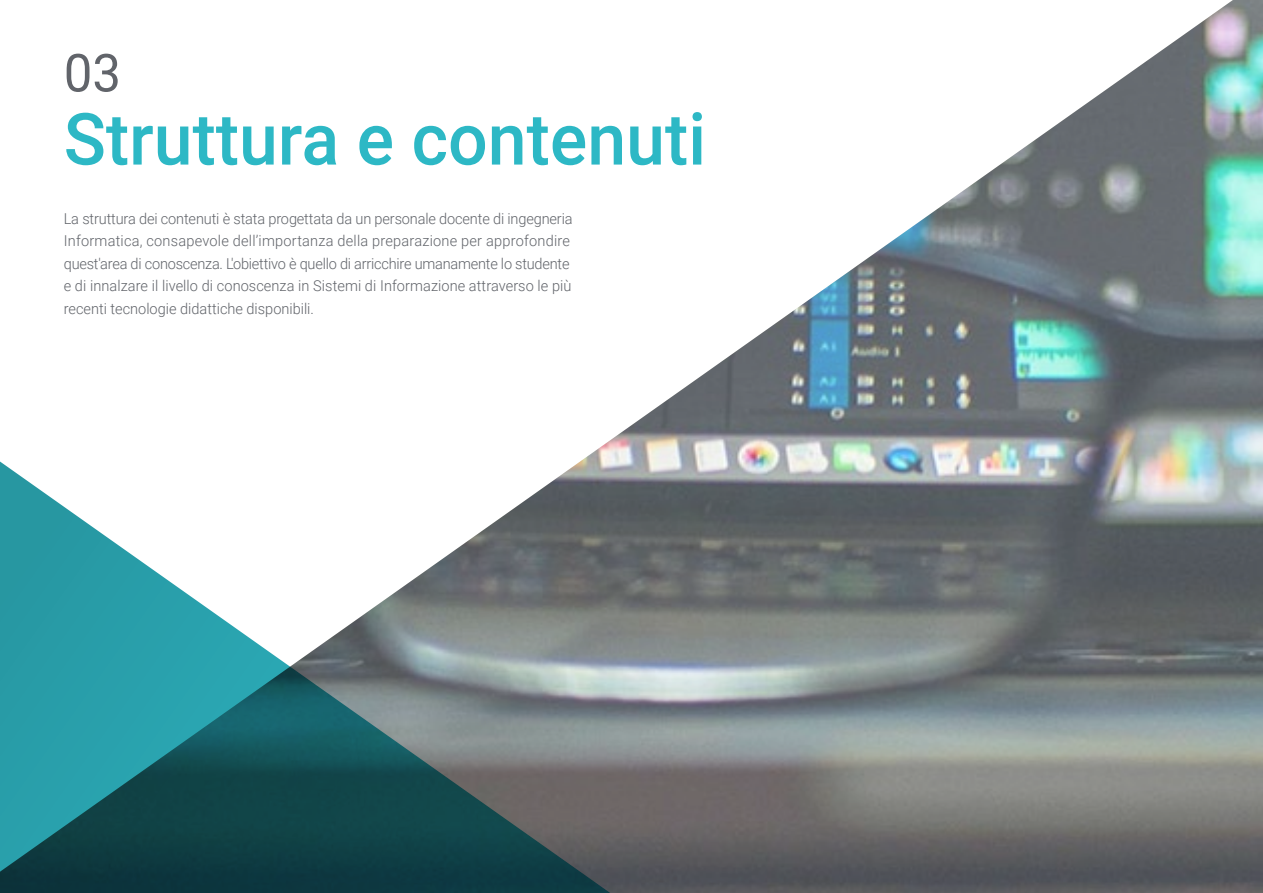
<style>
.page{position:relative;width:1263px;height:893px;background:#fff}
.page>*{position:absolute;margin:0;border:0;box-sizing:border-box;transform-origin:0 0}
.t1{font:500 72px "Roboto";color:#2db8c5}
.t2{font:52.5px "Roboto";color:#61646a}
.t3{font:300 15px/22.5px "Roboto";color:#61646a}
</style>
<div class="page">
<img style="left:602px;top:0;width:661px;height:893px">
<svg style="left:0;top:446px;width:640px;height:447px"></svg>
<h2 class="t2" style="left:64px;top:36px;width:59px">03</h2>
<h1 class="t1" style="left:64px;top:89px;width:644px">Struttura e contenuti</h1>
<p class="t3" style="left:64px;top:207px;width:510px">La struttura dei contenuti è stata progettata da un personale docente di ingegneria Informatica, consapevole dell’importanza della preparazione per approfondire quest'area di conoscenza. L'obiettivo è quello di arricchire umanamente lo studente e di innalzare il livello di conoscenza in Sistemi di Informazione attraverso le più recenti tecnologie didattiche disponibili.</p>
</div>
